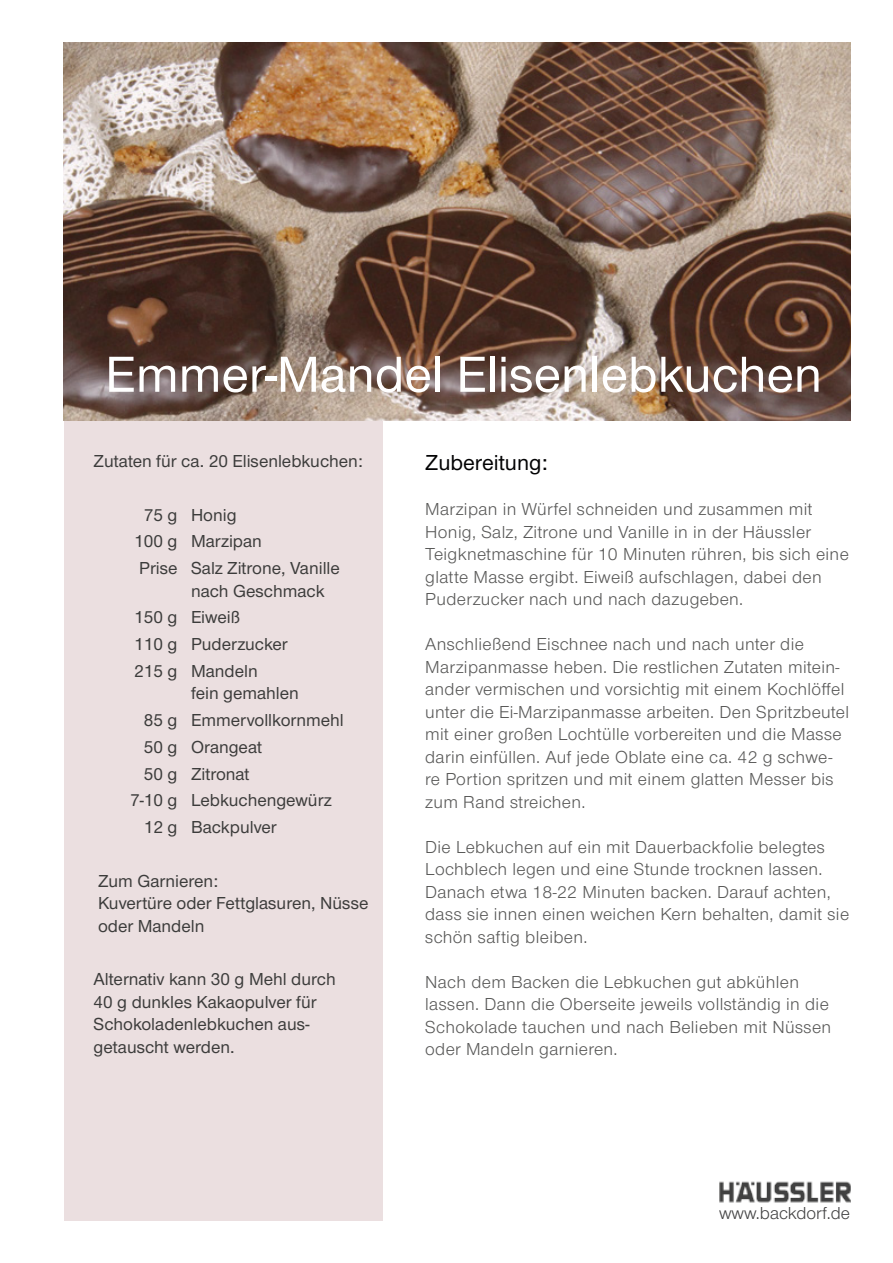
<style>
.page{position:relative;width:893px;height:1263px;background:#fff}
.page>*{position:absolute;margin:0;border:0;box-sizing:border-box;transform-origin:0 0}
.t1{font:500 52.5px "Nimbus San Nov";color:#fff}
.t2{font:500 22.5px "Nimbus San Nov";color:#020203}
.t3{font:18px/22.5px "Nimbus San Nov";letter-spacing:.02em;color:#575756}
.t4{font:500 18px/26.7px "Nimbus San Nov";color:#3c3c3b}
.t5{font:18px "Nimbus San Nov";color:#020203}
</style>
<div class="page">
<div style="left:64px;top:421px;width:319px;height:799px;background:#ebdfe0"></div>
<img style="left:64px;top:43px;width:786px;height:378px">
<img style="left:719px;top:1182px;width:131px;height:21px">
<h1 class="t1" style="left:105px;top:343px;width:718px">Emmer-Mandel Elisenlebkuchen</h1>
<p class="t4" style="left:94px;top:448px;width:271px">Zutaten für ca. 20 Elisenlebkuchen:</p>
<p class="t4" style="left:134px;top:501px;width:207px;text-indent:10px">75 g Honig<br>100 g Marzipan<br>Prise Salz Zitrone, Vanille</p>
<p class="t4" style="left:134px;top:577px;width:192px;text-indent:57px">nach Geschmack<br>150 g Eiweiß<br>110 g Puderzucker<br>215 g Mandeln</p>
<p class="t4" style="left:191px;top:680px;width:109px">fein gemahlen</p>
<p class="t4" style="left:144px;top:707px;width:201px">85 g Emmervollkornmehl</p>
<p class="t4" style="left:144px;top:733px;width:120px">50 g Orangeat</p>
<p class="t4" style="left:144px;top:760px;width:107px">50 g Zitronat</p>
<p class="t4" style="left:130px;top:787px;width:203px">7-10 g Lebkuchengewürz</p>
<p class="t4" style="left:144px;top:814px;width:134px">12 g Backpulver</p>
<p class="t4" style="left:98px;top:869px;width:272px;line-height:22.5px">Zum Garnieren:<br>Kuvertüre oder Fettglasuren, Nüsse oder Mandeln</p>
<p class="t4" style="left:94px;top:968px;width:244px;line-height:22.5px">Alternativ kann 30 g Mehl durch<br>40 g dunkles Kakaopulver für<br>Schokoladenlebkuchen aus&shy;getauscht werden.</p>
<p class="t2" style="left:425px;top:449px;width:124px">Zubereitung:</p>
<p class="t3" style="left:425px;top:498px;width:425px">Marzipan in Würfel schneiden und zusammen mit Honig, Salz, Zitrone und Vanille in in der Häussler Teigknetmaschine für 10 Minuten rühren, bis sich eine glatte Masse ergibt. Eiweiß aufschlagen, dabei den Puderzucker nach und nach dazugeben.</p>
<p class="t3" style="left:425px;top:633px;width:425px">Anschließend Eischnee nach und nach unter die Marzipanmasse heben. Die restlichen Zutaten mitein&shy;ander vermischen und vorsichtig mit einem Kochlöffel unter die Ei-Marzipanmasse arbeiten. Den Spritzbeutel mit einer großen Lochtülle vorbereiten und die Masse darin einfüllen. Auf jede Oblate eine ca. 42 g schwe&shy;re Portion spritzen und mit einem glatten Messer bis zum Rand streichen.</p>
<p class="t3" style="left:425px;top:836px;width:425px">Die Lebkuchen auf ein mit Dauerbackfolie belegtes Lochblech legen und eine Stunde trocknen lassen.<br>Danach etwa 18-22 Minuten backen. Darauf achten, dass sie innen einen weichen Kern behalten, damit sie schön saftig bleiben.</p>
<p class="t3" style="left:425px;top:971px;width:408px">Nach dem Backen die Lebkuchen gut abkühlen lassen. Dann die Oberseite jeweils vollständig in die Schokolade tauchen und nach Belieben mit Nüssen oder Mandeln garnieren.</p>
<p class="t5" style="left:719px;top:1203px;width:133px">www.backdorf.de</p>
</div>
